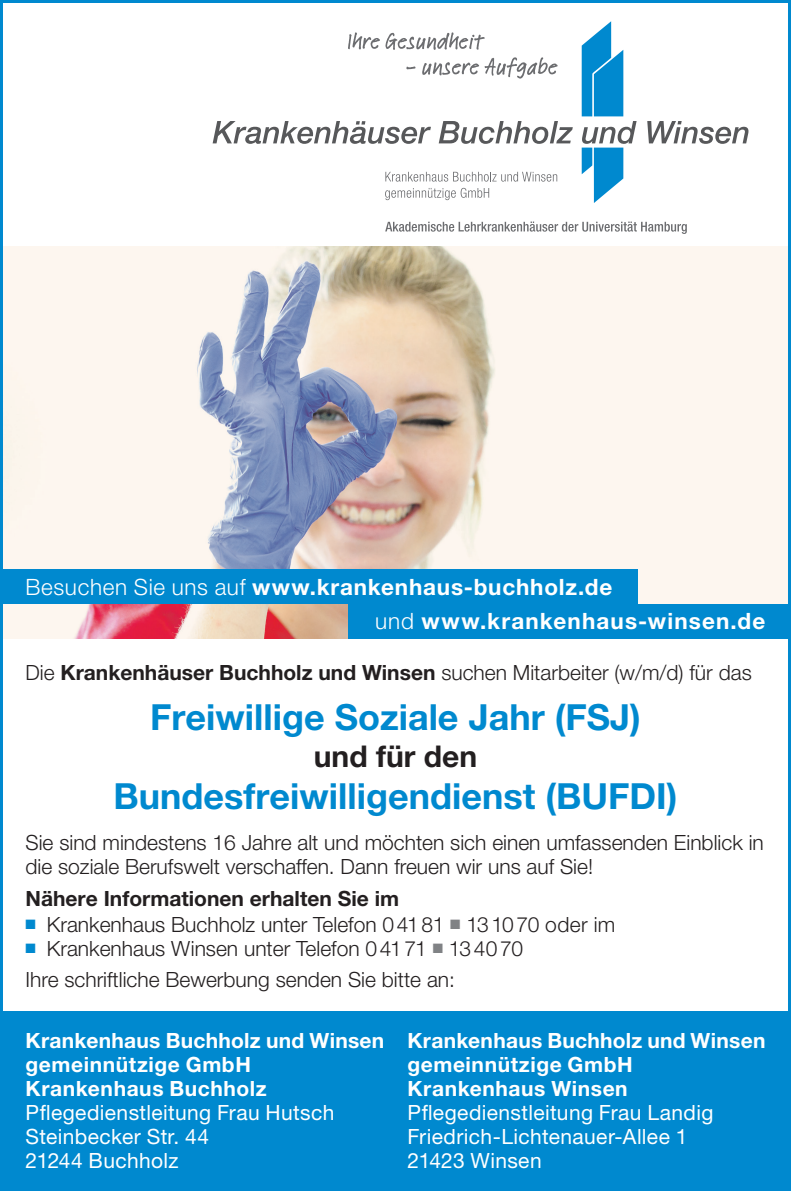
<style>
.page{position:relative;width:791px;height:1191px;background:#fff}
.page>*{position:absolute;margin:0;border:0;box-sizing:border-box;transform-origin:0 0}
.t1{font:700 36px "Helvetica Neue LT Pro";color:#0089cf}
.t2{font:700 30px "Helvetica Neue LT Pro";color:#231f20}
.t3{font:700 22.5px "Helvetica Neue LT Pro";letter-spacing:.045em;color:#fff}
.t4{font:300 21px/24px "Helvetica Neue LT Pro";color:#231f20}
.t5{font:21px/24px "Helvetica Neue LT Pro";letter-spacing:.02em;color:#fff}
.t6{font:700 21px/24px "Helvetica Neue LT Pro";letter-spacing:.025em;color:#fff}
.t7{font:700 21px "Helvetica Neue LT Pro";color:#231f20}
.s1{font-weight:300}
.s2{font-weight:700}
</style>
<div class="page">
<div style="left:0;top:1011px;width:791px;height:178px;background:#0089cf"></div>
<img style="left:4px;top:247px;width:783px;height:391px">
<div style="left:349px;top:604px;width:442px;height:34px;background:#0089cf"></div>
<div style="left:0;top:570px;width:638px;height:34px;background:#0089cf"></div>
<svg style="left:385px;top:172px;width:172px;height:10px"></svg>
<svg style="left:385px;top:188px;width:104px;height:12px"></svg>
<svg style="left:385px;top:221px;width:302px;height:13px"></svg>
<svg style="left:213px;top:121px;width:218px;height:23px"></svg>
<svg style="left:439px;top:121px;width:134px;height:23px"></svg>
<svg style="left:647px;top:121px;width:101px;height:23px"></svg>
<svg style="left:348px;top:32px;width:209px;height:47px"></svg>
<svg style="left:582px;top:21px;width:55px;height:182px"></svg>
<p class="t3" style="left:26px;top:573px;width:588px"><span class="s1">Besuchen Sie uns auf</span> www.krankenhaus-buchholz.de</p>
<p class="t3" style="left:375px;top:607px;width:392px"><span class="s1">und</span> www.krankenhaus-winsen.de</p>
<p class="t4" style="left:26px;top:660px;width:728px">Die <span class="s2">Krankenhäuser Buchholz und Winsen</span> suchen Mitarbeiter (w/m/d) für das</p>
<h1 class="t1" style="left:150px;top:695px;width:492px">Freiwillige Soziale Jahr (FSJ)</h1>
<h2 class="t2" style="left:314px;top:737px;width:165px">und für den</h2>
<h1 class="t1" style="left:114px;top:773px;width:565px">Bundesfreiwilligendienst (BUFDI)</h1>
<p class="t4" style="left:26px;top:830px;width:740px">Sie sind mindestens 16 Jahre alt und möchten sich einen umfassenden Einblick in die soziale Berufswelt verschaffen. Dann freuen wir uns auf Sie!</p>
<p class="t7" style="left:26px;top:885px;width:375px">Nähere Informationen erhalten Sie im</p>
<p class="t4" style="left:26px;top:912px;width:591px"><sup>■</sup> Krankenhaus Buchholz unter Telefon 04181 <sup>■</sup> 131070 oder im</p>
<p class="t4" style="left:26px;top:932px;width:499px;line-height:30.9px"><sup>■</sup> Krankenhaus Winsen unter Telefon 04171 <sup>■</sup> 134070<br>Ihre schriftliche Bewerbung senden Sie bitte an:</p>
<p class="t6" style="left:26px;top:1028px;width:360px">Krankenhaus Buchholz und Winsen gemeinnützige GmbH<br>Krankenhaus Buchholz</p>
<p class="t5" style="left:26px;top:1100px;width:310px">Pflegedienstleitung Frau Hutsch<br>Steinbecker Str. 44<br>21244 Buchholz</p>
<p class="t6" style="left:407px;top:1028px;width:359px">Krankenhaus Buchholz und Winsen gemeinnützige GmbH<br>Krankenhaus Winsen</p>
<p class="t5" style="left:407px;top:1100px;width:307px">Pflegedienstleitung Frau Landig<br>Friedrich-Lichtenauer-Allee 1<br>21423 Winsen</p>
</div>
